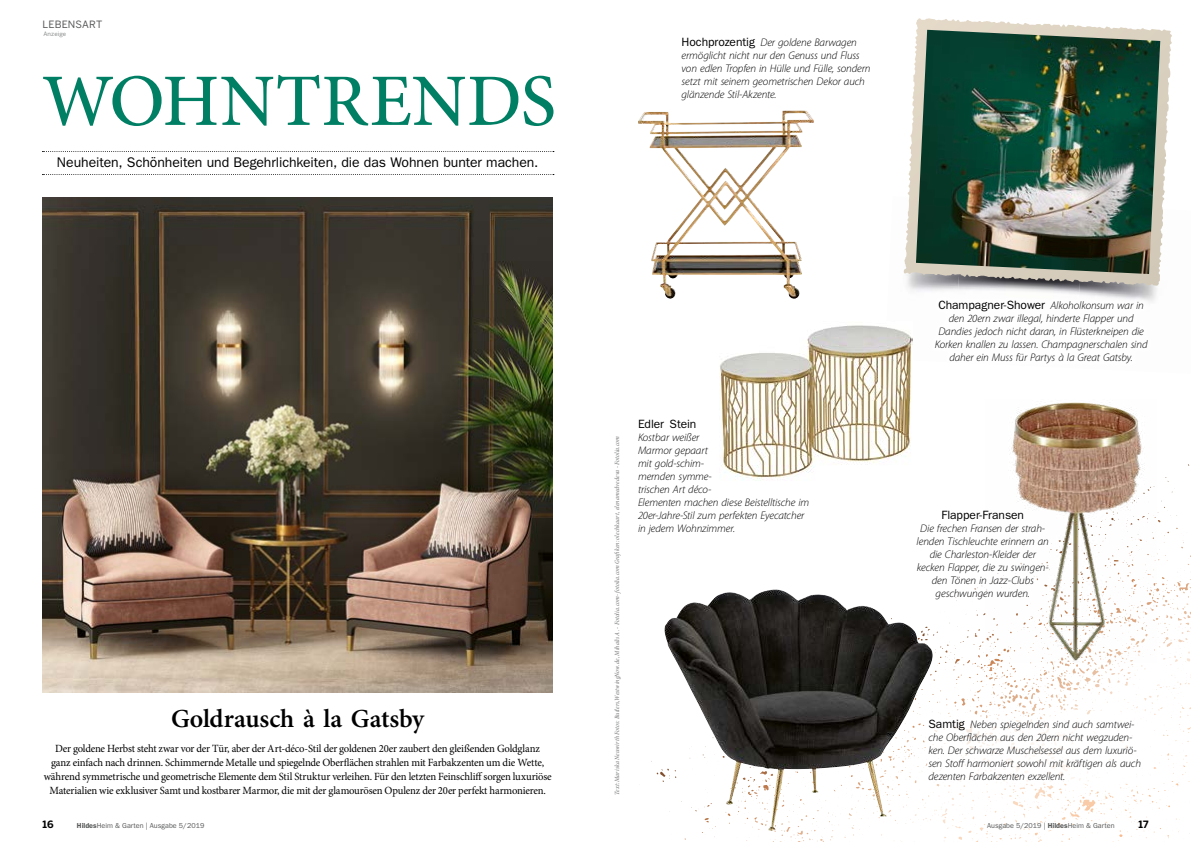
<style>
.page{position:relative;width:1191px;height:842px;background:#fff}
.page>*{position:absolute;margin:0;border:0;box-sizing:border-box;transform-origin:0 0}
.t1{font:600 26px "Minion Pro";color:#000}
.t2{font:14px "ITC Franklin Gothic Std";letter-spacing:-.005em;color:#000}
.t3{font:12px "ITC Franklin Gothic Std";letter-spacing:-.005em;color:#000}
.t4{font:italic 300 11px/13px "Myriad Pro";letter-spacing:-.01em;color:#000}
.t5{font:11px/14px "Minion Pro";letter-spacing:-.02em;color:#000;text-align:center}
.t6{font:10px "Benton Sans";letter-spacing:.015em;color:#555756}
.t7{font:700 10px "Benton Sans";color:#000}
.t8{font:7.2px "ITC Franklin Gothic Std";color:#555756}
.t9{font:italic condensed 6.5px "Minion Pro";letter-spacing:.02em;color:#6f7070}
.t10{font:6px "Benton Sans";letter-spacing:.02em;color:#878988}
.s1{font-family:"ITC Franklin Gothic Std";font-weight:400;font-style:normal;font-size:12px}
.s2{font-weight:600}
</style>
<div class="page">
<svg style="left:651px;top:477px;width:540px;height:365px"></svg>
<img style="left:903px;top:258px;width:53px;height:33px">
<img style="left:956px;top:274px;width:121px;height:19px">
<img style="left:1077px;top:205px;width:86px;height:93px">
<svg style="left:905px;top:19px;width:13px;height:239px"></svg>
<img style="left:42px;top:197px;width:511px;height:495px">
<img style="left:719px;top:325px;width:193px;height:156px">
<img style="left:664px;top:589px;width:151px;height:242px">
<img style="left:638px;top:110px;width:161px;height:189px">
<img style="left:916px;top:30px;width:244px;height:244px">
<div style="left:631px;top:412px;width:185px;height:129px;background:#fff;opacity:.75"></div>
<div style="left:928px;top:293px;width:227px;height:77px;background:#fff"></div>
<div style="left:928px;top:720px;width:216px;height:64px;background:#fff"></div>
<div style="left:911px;top:504px;width:144px;height:101px;background:#fff"></div>
<svg style="left:43px;top:75px;width:510px;height:51px"></svg>
<svg style="left:42px;top:151px;width:512px;height:1px"></svg>
<svg style="left:42px;top:174px;width:512px;height:1px"></svg>
<img style="left:985px;top:402px;width:172px;height:260px">
<p class="t6" style="left:43px;top:18px;width:61px">LEBENSART</p>
<p class="t10" style="left:43px;top:30px;width:24px">Anzeige</p>
<p class="t2" style="left:57px;top:154px;width:483px">Neuheiten, Schönheiten und Begehrlichkeiten, die das Wohnen bunter machen.</p>
<h1 class="t1" style="left:171px;top:701px;width:255px">Goldrausch à la Gatsby</h1>
<p class="t5" style="left:44px;top:742px;width:509px">Der goldene Herbst steht zwar vor der Tür, aber der Art-déco-Stil der goldenen 20er zaubert den gleißenden Goldglanz<br>ganz einfach nach drinnen. Schimmernde Metalle und spiegelnde Oberflächen strahlen mit Farbakzenten um die Wette, während symmetrische und geometrische Elemente dem Stil Struktur verleihen. Für den letzten Feinschliff sorgen luxuriöse Materialien wie exklusiver Samt und kostbarer Marmor, die mit der glamourösen Opulenz der 20er perfekt harmonieren.</p>
<p class="t4" style="left:681px;top:35px;width:190px"><span class="s1">Hochprozentig</span> Der goldene Barwagen ermöglicht nicht nur den Genuss und Fluss von edlen Tropfen in Hülle und Fülle, sondern setzt mit seinem geometrischen Dekor auch glänzende Stil-Akzente.</p>
<p class="t9" style="left:612px;top:795px;width:361px;rotate:-90deg">Text: Mariska Neuwirth Fotos: Butlers,WestwingNow.de, Mihalis A. - Fotolia.com- fotolia.com Grafiken: olechkaart, elenamedvedeva - Fotolia.com</p>
<p class="t3" style="left:638px;top:417px;width:60px">Edler Stein</p>
<p class="t4" style="left:638px;top:431px;width:173px">Kostbar weißer<br>Marmor gepaart<br>mit gold-schim-<br>mernden symme-<br>trischen Art déco-<br>Elementen machen diese Beistelltische im<br>20er-Jahre-Stil zum perfekten Eyecatcher in jedem Wohnzimmer.</p>
<p class="t4" style="left:934px;top:299px;width:214px;text-align:center"><span class="s1">Champagner-Shower</span> Alkoholkonsum war in den 20ern zwar illegal, hinderte Flapper und Dandies jedoch nicht daran, in Flüsterkneipen die Korken knallen zu lassen. Champagnerschalen sind daher ein Muss für Partys à la Great Gatsby.</p>
<p class="t3" style="left:941px;top:508px;width:84px">Flapper-Fransen</p>
<p class="t4" style="left:916px;top:522px;width:134px;text-align:center">Die frechen Fransen der strah&shy;lenden Tischleuchte erinnern an die Charleston-Kleider der kecken Flapper, die zu swingen&shy;den Tönen in Jazz-Clubs geschwungen wurden.</p>
<p class="t4" style="left:928px;top:718px;width:214px"><span class="s1">Samtig</span> Neben spiegelnden sind auch samtwei&shy;che Oberflächen aus den 20ern nicht wegzuden&shy;ken. Der schwarze Muschelsessel aus dem luxuriö&shy;sen Stoff harmoniert sowohl mit kräftigen als auch dezenten Farbakzenten exzellent.</p>
<p class="t7" style="left:43px;top:818px;width:13px">16</p>
<p class="t8" style="left:77px;top:821px;width:129px"><span class="s2">Hildes</span>Heim &amp; Garten | Ausgabe 5/2019</p>
<p class="t8" style="left:987px;top:821px;width:129px">Ausgabe 5/2019 | <span class="s2">Hildes</span>Heim &amp; Garten</p>
<p class="t7" style="left:1138px;top:818px;width:11px">17</p>
</div>
